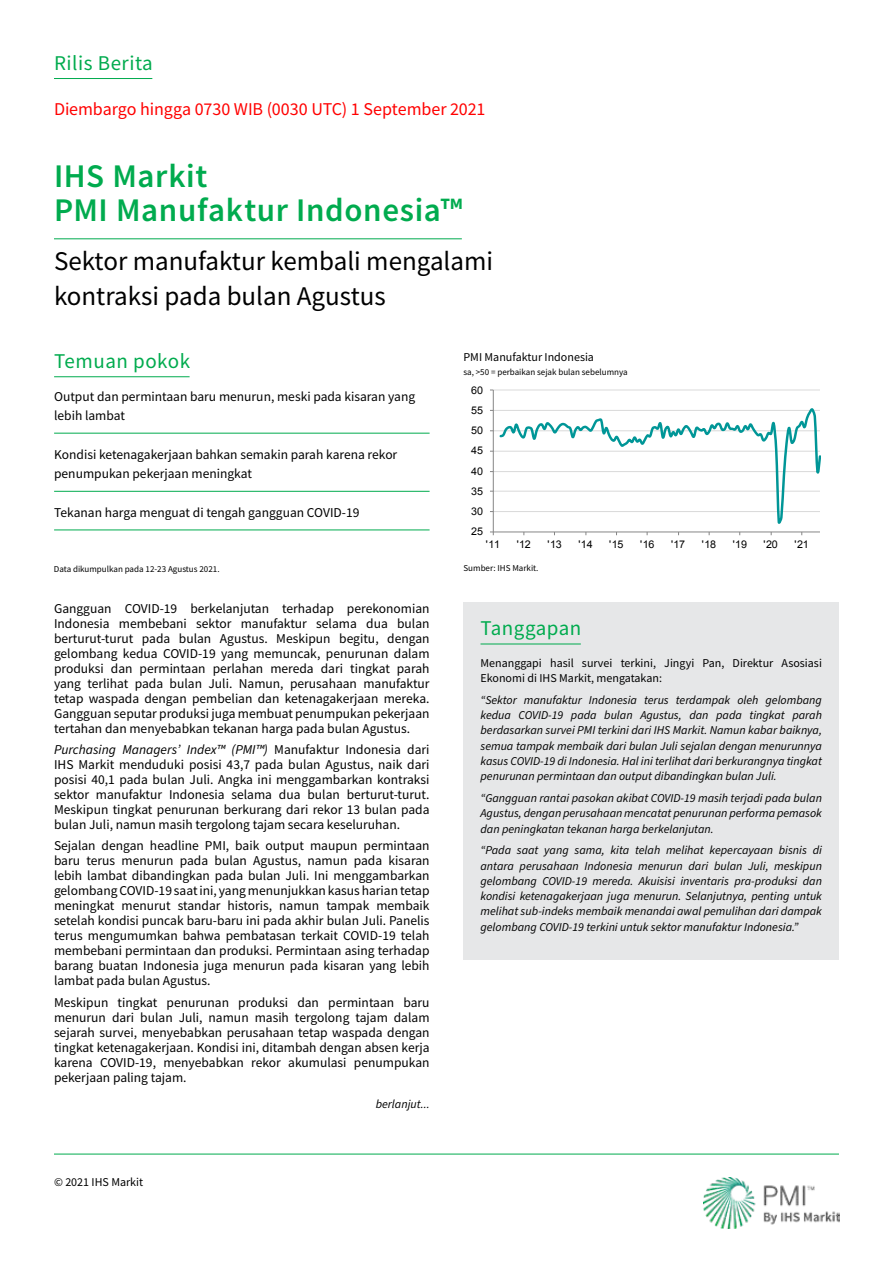
<style>
.page{position:relative;width:893px;height:1263px;background:#fff}
.page>*{position:absolute;margin:0;border:0;box-sizing:border-box;transform-origin:0 0}
.t1{font:600 33px/34.5px "Source Sans Pro";letter-spacing:.02em;color:#00ab4e}
.t2{font:27px/34.5px "Source Sans Pro";color:#000}
.t3{font:21px "Source Sans Pro";letter-spacing:.025em;color:#00ab4e}
.t4{font:18px "Source Sans Pro";letter-spacing:-.005em;color:#f00}
.t5{font:13.5px/15px "Source Sans Pro";color:#000;text-align:justify}
.t6{font:italic 12px/15.3px "Source Sans Pro";color:#000;text-align:justify}
.t7{font:12px/15.3px "Source Sans Pro";color:#000}
.t8{font:10.65px "Arial";letter-spacing:-.02em;color:#000}
.t9{font:9px "Source Sans Pro";color:#000}
.s1{font-style:italic}
</style>
<div class="page">
<img style="left:704px;top:1177px;width:136px;height:51px">
<hr style="left:54px;top:1154px;width:785px;height:1px;background:#00ab4e">
<hr style="left:493px;top:390px;width:327px;height:1px;background:#d9d9d9">
<hr style="left:493px;top:390px;width:1px;height:142px;background:#868686">
<svg style="left:490px;top:408px;width:330px;height:127px"></svg>
<hr style="left:54px;top:376px;width:136px;height:1px;background:#00ab4e">
<hr style="left:54px;top:78px;width:98px;height:1px;background:#00ab4e">
<hr style="left:54px;top:238px;width:408px;height:1px;background:#00ab4e">
<hr style="left:54px;top:433px;width:376px;height:1px;background:#00ab4e">
<hr style="left:54px;top:491px;width:376px;height:1px;background:#00ab4e">
<hr style="left:54px;top:530px;width:376px;height:1px;background:#00ab4e">
<div style="left:463px;top:602px;width:376px;height:56px;background:#e6e7e8"></div>
<hr style="left:480px;top:644px;width:101px;height:1px;background:#00ab4e">
<div style="left:463px;top:658px;width:376px;height:302px;background:#e6e7e8"></div>
<h3 class="t3" style="left:54px;top:49px;width:100px">Rilis Berita</h3>
<h3 class="t4" style="left:54px;top:98px;width:433px">Diembargo hingga 0730 WIB (0030 UTC) 1 September 2021</h3>
<h1 class="t1" style="left:54px;top:158px;width:410px">IHS Markit<br>PMI Manufaktur Indonesia™</h1>
<h2 class="t2" style="left:54px;top:244px;width:441px">Sektor manufaktur kembali mengalami kontraksi pada bulan Agustus</h2>
<h3 class="t3" style="left:54px;top:348px;width:137px">Temuan pokok</h3>
<p class="t5" style="left:54px;top:386px;width:363px;line-height:19.5px">Output dan permintaan baru menurun, meski pada kisaran yang lebih lambat</p>
<p class="t5" style="left:54px;top:444px;width:345px;line-height:19.5px">Kondisi ketenagakerjaan bahkan semakin parah karena rekor penumpukan pekerjaan meningkat</p>
<p class="t5" style="left:54px;top:505px;width:307px">Tekanan harga menguat di tengah gangguan COVID-19</p>
<p class="t9" style="left:54px;top:564px;width:167px">Data dikumpulkan pada 12-23 Agustus 2021.</p>
<p class="t5" style="left:54px;top:600px;width:377px">Gangguan COVID-19 berkelanjutan terhadap perekonomian Indonesia membebani sektor manufaktur selama dua bulan berturut-turut pada bulan Agustus. Meskipun begitu, dengan gelombang kedua COVID-19 yang memuncak, penurunan dalam produksi dan permintaan perlahan mereda dari tingkat parah yang terlihat pada bulan Juli. Namun, perusahaan manufaktur tetap waspada dengan pembelian dan ketenagakerjaan mereka.<br>Gangguan seputar produksi juga membuat penumpukan pekerjaan tertahan dan menyebabkan tekanan harga pada bulan Agustus.</p>
<p class="t5" style="left:54px;top:742px;width:377px"><span class="s1">Purchasing Managers’ Index™ (PMI™)</span> Manufaktur Indonesia dari IHS Markit menduduki posisi 43,7 pada bulan Agustus, naik dari posisi 40,1 pada bulan Juli. Angka ini menggambarkan kontraksi sektor manufaktur Indonesia selama dua bulan berturut-turut.<br>Meskipun tingkat penurunan berkurang dari rekor 13 bulan pada bulan Juli, namun masih tergolong tajam secara keseluruhan.</p>
<p class="t5" style="left:54px;top:838px;width:377px">Sejalan dengan headline PMI, baik output maupun permintaan baru terus menurun pada bulan Agustus, namun pada kisaran lebih lambat dibandingkan pada bulan Juli. Ini menggambarkan gelombang COVID-19 saat ini, yang menunjukkan kasus harian tetap meningkat menurut standar historis, namun tampak membaik setelah kondisi puncak baru-baru ini pada akhir bulan Juli. Panelis terus mengumumkan bahwa pembatasan terkait COVID-19 telah membebani permintaan dan produksi. Permintaan asing terhadap barang buatan Indonesia juga menurun pada kisaran yang lebih lambat pada bulan Agustus.</p>
<p class="t5" style="left:54px;top:995px;width:377px">Meskipun tingkat penurunan produksi dan permintaan baru menurun dari bulan Juli, namun masih tergolong tajam dalam sejarah survei, menyebabkan perusahaan tetap waspada dengan tingkat ketenagakerjaan. Kondisi ini, ditambah dengan absen kerja karena COVID-19, menyebabkan rekor akumulasi penumpukan pekerjaan paling tajam.</p>
<p class="t7" style="left:54px;top:1174px;width:91px">© 2021 IHS Markit</p>
<p class="t6" style="left:376px;top:1097px;width:55px">berlanjut...</p>
<p class="t7" style="left:463px;top:349px;width:132px">PMI Manufaktur Indonesia</p>
<p class="t9" style="left:463px;top:366px;width:166px">sa, &gt;50 = perbaikan sejak bulan sebelumnya</p>
<p class="t8" style="left:471px;top:383px;width:13px">60</p>
<p class="t8" style="left:471px;top:403px;width:13px">55</p>
<p class="t8" style="left:471px;top:423px;width:13px">50</p>
<p class="t8" style="left:471px;top:444px;width:13px">45</p>
<p class="t8" style="left:471px;top:464px;width:13px">40</p>
<p class="t8" style="left:471px;top:484px;width:13px">35</p>
<p class="t8" style="left:471px;top:504px;width:13px">30</p>
<p class="t8" style="left:471px;top:525px;width:13px">25</p>
<p class="t8" style="left:486px;top:538px;width:16px">'11</p>
<p class="t8" style="left:517px;top:538px;width:16px">'12</p>
<p class="t8" style="left:548px;top:538px;width:16px">'13</p>
<p class="t8" style="left:578px;top:538px;width:16px">'14</p>
<p class="t8" style="left:609px;top:538px;width:16px">'15</p>
<p class="t8" style="left:640px;top:538px;width:16px">'16</p>
<p class="t8" style="left:671px;top:538px;width:16px">'17</p>
<p class="t8" style="left:702px;top:538px;width:16px">'18</p>
<p class="t8" style="left:733px;top:538px;width:16px">'19</p>
<p class="t8" style="left:764px;top:538px;width:16px">'20</p>
<p class="t8" style="left:794px;top:538px;width:16px">'21</p>
<p class="t9" style="left:463px;top:562px;width:77px">Sumber: IHS Markit.</p>
<h3 class="t3" style="left:480px;top:615px;width:102px">Tanggapan</h3>
<p class="t7" style="left:480px;top:655px;width:343px">Menanggapi hasil survei terkini, Jingyi Pan, Direktur Asosiasi<br>Ekonomi di IHS Markit, mengatakan:</p>
<p class="t6" style="left:480px;top:692px;width:343px">“Sektor manufaktur Indonesia terus terdampak oleh gelombang kedua COVID-19 pada bulan Agustus, dan pada tingkat parah berdasarkan survei PMI terkini dari IHS Markit. Namun kabar baiknya, semua tampak membaik dari bulan Juli sejalan dengan menurunnya kasus COVID-19 di Indonesia. Hal ini terlihat dari berkurangnya tingkat penurunan permintaan dan output dibandingkan bulan Juli.</p>
<p class="t6" style="left:480px;top:791px;width:343px">“Gangguan rantai pasokan akibat COVID-19 masih terjadi pada bulan Agustus, dengan perusahaan mencatat penurunan performa pemasok dan peningkatan tekanan harga berkelanjutan.</p>
<p class="t6" style="left:480px;top:843px;width:343px">“Pada saat yang sama, kita telah melihat kepercayaan bisnis di antara perusahaan Indonesia menurun dari bulan Juli, meskipun gelombang COVID-19 mereda. Akuisisi inventaris pra-produksi dan kondisi ketenagakerjaan juga menurun. Selanjutnya, penting untuk melihat sub-indeks membaik menandai awal pemulihan dari dampak gelombang COVID-19 terkini untuk sektor manufaktur Indonesia.”</p>
</div>
